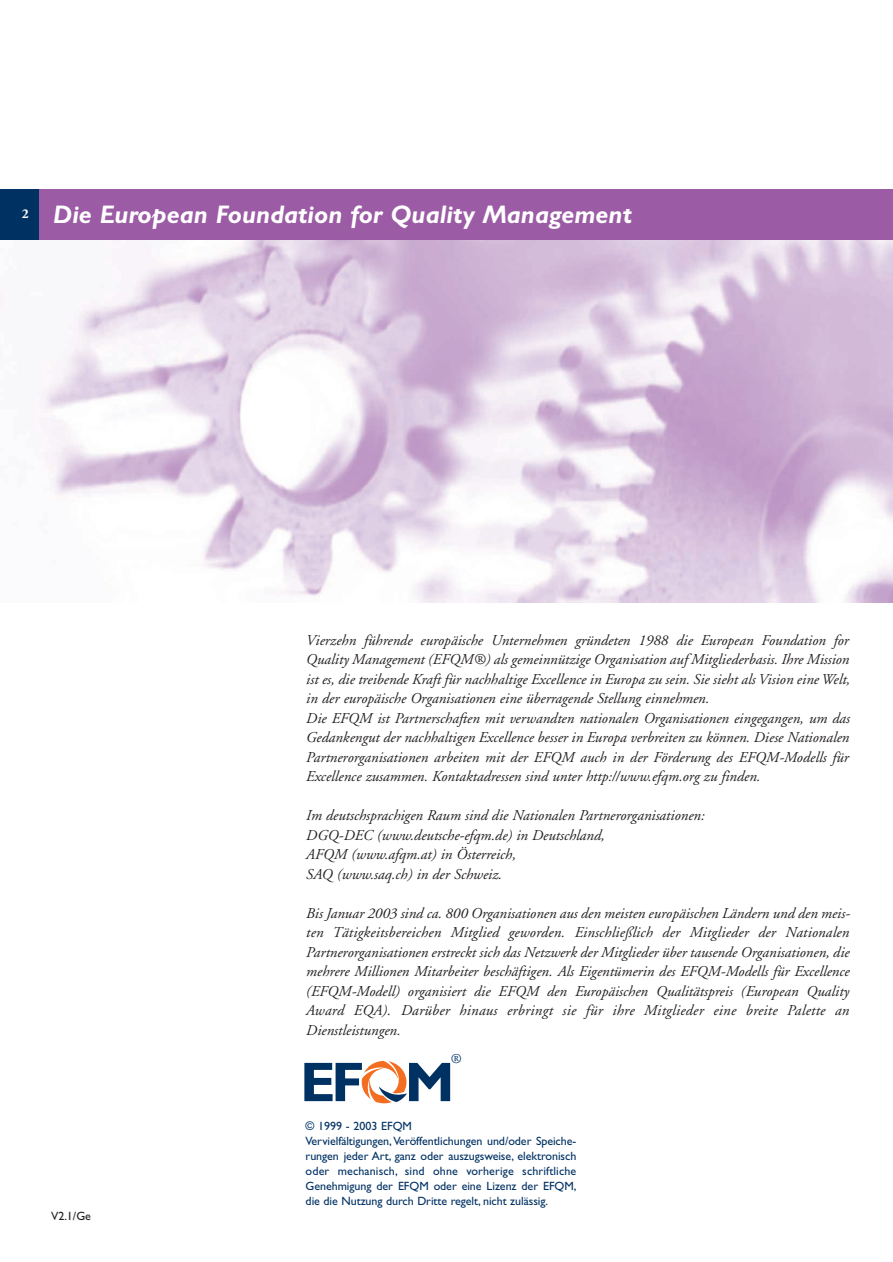
<style>
.page{position:relative;width:893px;height:1262px;background:#fff}
.page>*{position:absolute;margin:0;border:0;box-sizing:border-box;transform-origin:0 0}
.t1{font:italic 700 25.5px "Gill Sans";color:#fff}
.t2{font:italic 15px/19.5px "Adobe Garamond";color:#231f20}
.t3{font:700 13.5px "Adobe Garamond";color:#fff}
.t4{font:italic 13.5px "Adobe Garamond";color:#003163}
.t5{font:12px/15px "Gill Sans";letter-spacing:-.005em;color:#003163}
.t6{font:12px "Gill Sans";color:#231f20}
</style>
<div class="page">
<div style="left:39px;top:190px;width:853px;height:51px;background:#9b5ba5"></div>
<div style="left:0;top:190px;width:39px;height:51px;background:#003163"></div>
<img style="left:1px;top:241px;width:891px;height:361px">
<svg style="left:304px;top:1060px;width:146px;height:43px"></svg>
<p class="t3" style="left:22px;top:209px;width:9px">2</p>
<h1 class="t1" style="left:53px;top:206px;width:580px">Die European Foundation for Quality Management</h1>
<p class="t6" style="left:51px;top:1212px;width:41px">V2.1/Ge</p>
<p class="t2" style="left:305px;top:631px;width:545px">Vierzehn führende europäische Unternehmen gründeten 1988 die European Foundation for Quality Management (EFQM®) als gemeinnützige Organisation auf Mitgliederbasis. Ihre Mission ist es, die treibende Kraft für nachhaltige Excellence in Europa zu sein. Sie sieht als Vision eine Welt, in der europäische Organisationen eine überragende Stellung einnehmen.<br>Die EFQM ist Partnerschaften mit verwandten nationalen Organisationen eingegangen, um das Gedankengut der nachhaltigen Excellence besser in Europa verbreiten zu können. Diese Nationalen Partnerorganisationen arbeiten mit der EFQM auch in der Förderung des EFQM-Modells für Excellence zusammen. Kontaktadressen sind unter http://www.efqm.org zu finden.</p>
<p class="t2" style="left:305px;top:807px;width:400px">Im deutschsprachigen Raum sind die Nationalen Partnerorganisationen:<br>DGQ-DEC (www.deutsche-efqm.de) in Deutschland,<br>AFQM (www.afqm.at) in Österreich,<br>SAQ (www.saq.ch) in der Schweiz.</p>
<p class="t2" style="left:305px;top:904px;width:546px;text-align:justify">Bis Januar 2003 sind ca. 800 Organisationen aus den meisten europäischen Ländern und den meis&shy;ten Tätigkeitsbereichen Mitglied geworden. Einschließlich der Mitglieder der Nationalen Partnerorganisationen erstreckt sich das Netzwerk der Mitglieder über tausende Organisationen, die mehrere Millionen Mitarbeiter beschäftigen. Als Eigentümerin des EFQM-Modells für Excellence (EFQM-Modell) organisiert die EFQM den Europäischen Qualitätspreis (European Quality Award EQA). Darüber hinaus erbringt sie für ihre Mitglieder eine breite Palette an Dienstleistungen.</p>
<p class="t4" style="left:449px;top:1053px;width:13px">®</p>
<p class="t5" style="left:305px;top:1119px;width:272px">© 1999 - 2003 EFQM Vervielfältigungen,Veröffentlichungen und/oder Speiche&shy;rungen jeder Art, ganz oder auszugsweise, elektronisch oder mechanisch, sind ohne vorherige schriftliche Genehmigung der EFQM oder eine Lizenz der EFQM, die die Nutzung durch Dritte regelt, nicht zulässig.</p>
</div>
